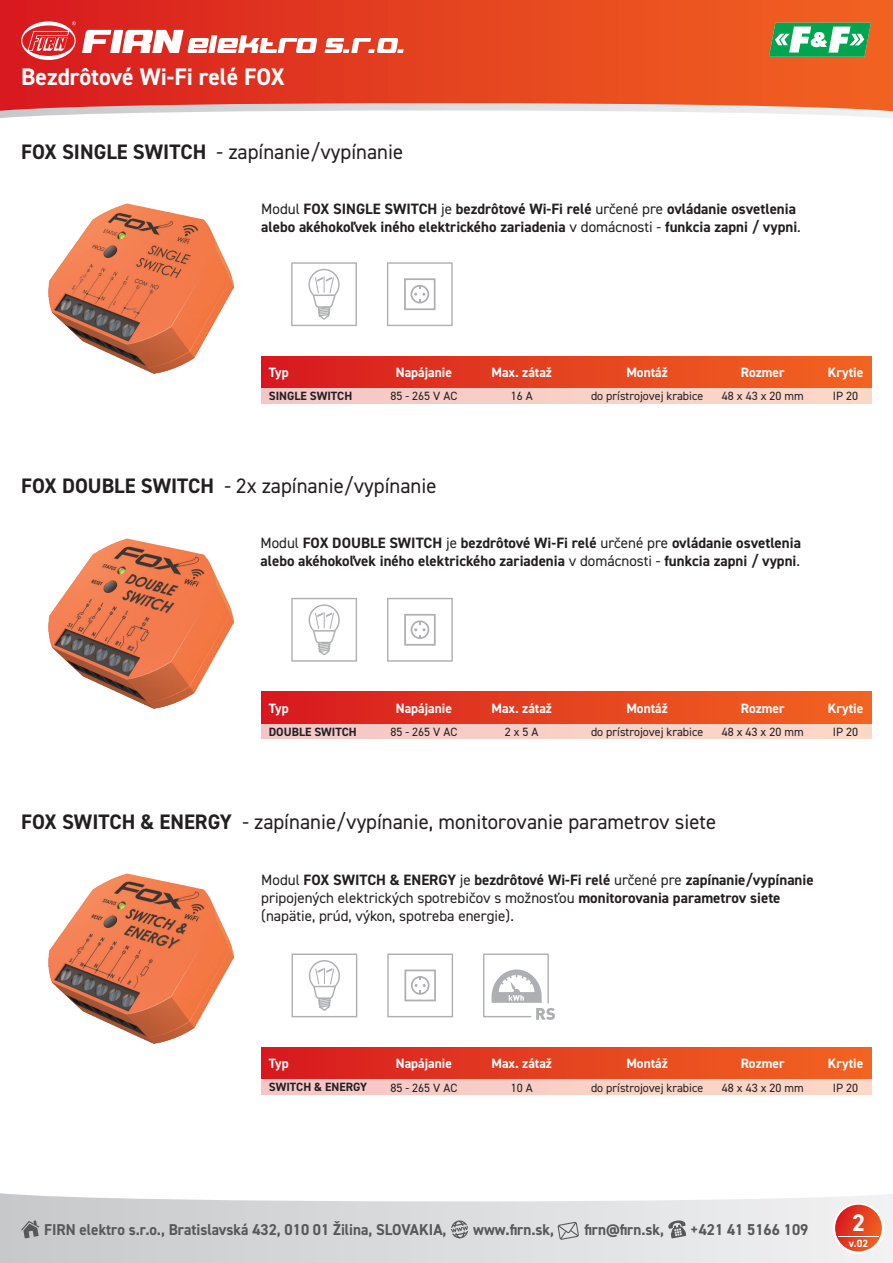
<style>
.page{position:relative;width:893px;height:1263px;background:#fff}
.page>*{position:absolute;margin:0;border:0;box-sizing:border-box;transform-origin:0 0}
.t1{font:700 24px "DIN2014";color:#fff}
.t2{font:21px "DIN2014";color:#231f20}
.t3{font:700 15.75px "DIN2014";color:#57585a;scale:.96 1}
.t4{font:700 15px/18px "DIN2014";color:#231f20}
.t5{font:15px/18px "DIN2014";color:#231f20}
.t6{font:700 13.5px "DIN2014";color:#fff}
.t7{font:12px "DIN2014";color:#231f20}
.t8{font:700 12px "DIN2014";color:#231f20}
.t9{font:700 10.5px "DIN2014";color:#fff}
.s1{font-weight:700}
.s2{font-weight:400}
</style>
<div class="page">
<svg style="left:0;top:111px;width:893px;height:7px"></svg>
<svg style="left:0;top:0;width:893px;height:111px;background:#e44b2b"></svg>
<svg style="left:21px;top:21px;width:55px;height:39px"></svg>
<svg style="left:82px;top:30px;width:235px;height:23px"></svg>
<svg style="left:325px;top:38px;width:79px;height:15px"></svg>
<svg style="left:0;top:1193px;width:893px;height:70px;background:#dedfe0"></svg>
<svg style="left:833px;top:1203px;width:51px;height:51px"></svg>
<svg style="left:835px;top:1205px;width:47px;height:46px;background:#e44122"></svg>
<hr style="left:838px;top:1236px;width:41px;height:1px;background:#fff">
<svg style="left:557px;top:1222px;width:22px;height:18px"></svg>
<svg style="left:21px;top:1220px;width:18px;height:18px"></svg>
<svg style="left:451px;top:1220px;width:17px;height:19px"></svg>
<svg style="left:668px;top:1220px;width:18px;height:18px"></svg>
<svg style="left:769px;top:23px;width:102px;height:34px"></svg>
<img style="left:48px;top:203px;width:185px;height:170px">
<img style="left:48px;top:539px;width:185px;height:170px">
<img style="left:48px;top:874px;width:185px;height:170px">
<div style="left:261px;top:387px;width:611px;height:16px;background:#f8d0c7"></div>
<div style="left:261px;top:356px;width:611px;height:31px;background:linear-gradient(to right,#d71a1f,#f26721)"></div>
<div style="left:261px;top:723px;width:611px;height:16px;background:#f8d0c7"></div>
<div style="left:261px;top:692px;width:611px;height:31px;background:linear-gradient(to right,#d71a1f,#f26721)"></div>
<div style="left:261px;top:1079px;width:611px;height:15px;background:#f8d0c7"></div>
<div style="left:261px;top:1047px;width:611px;height:32px;background:linear-gradient(to right,#d71a1f,#f26721)"></div>
<svg style="left:387px;top:262px;width:66px;height:64px"></svg>
<svg style="left:291px;top:262px;width:66px;height:64px"></svg>
<svg style="left:387px;top:598px;width:66px;height:64px"></svg>
<svg style="left:291px;top:598px;width:66px;height:64px"></svg>
<svg style="left:387px;top:953px;width:66px;height:64px"></svg>
<svg style="left:292px;top:953px;width:65px;height:64px"></svg>
<svg style="left:483px;top:953px;width:72px;height:67px"></svg>
<h1 class="t1" style="left:21px;top:61px;width:265px">Bezdrôtové Wi-Fi relé FOX</h1>
<h2 class="t2" style="left:21px;top:139px;width:383px"><span class="s1">FOX SINGLE SWITCH</span> - zapínanie/vypínanie</h2>
<p class="t4" style="left:261px;top:200px;width:541px"><span class="s2">Modul</span> FOX SINGLE SWITCH <span class="s2">je</span> bezdrôtové Wi-Fi relé <span class="s2">určené pre</span> ovládanie osvetlenia alebo akéhokoľvek iného elektrického zariadenia <span class="s2">v domácnosti -</span> funkcia zapni / vypni<span class="s2">.</span></p>
<p class="t6" style="left:396px;top:363px;width:58px">Napájanie</p>
<p class="t6" style="left:491px;top:363px;width:62px">Max. zátaž</p>
<p class="t6" style="left:626px;top:363px;width:43px">Montáž</p>
<p class="t6" style="left:741px;top:363px;width:45px">Rozmer</p>
<p class="t6" style="left:828px;top:363px;width:37px">Krytie</p>
<p class="t6" style="left:269px;top:363px;width:21px">Typ</p>
<p class="t8" style="left:269px;top:388px;width:85px">SINGLE SWITCH</p>
<p class="t7" style="left:390px;top:389px;width:68px">85 - 265 V AC</p>
<p class="t7" style="left:511px;top:389px;width:23px">16 A</p>
<p class="t7" style="left:591px;top:389px;width:114px">do prístrojovej krabice</p>
<p class="t7" style="left:722px;top:389px;width:83px">48 x 43 x 20 mm</p>
<p class="t7" style="left:833px;top:389px;width:27px">IP 20</p>
<h2 class="t2" style="left:21px;top:473px;width:417px"><span class="s1">FOX DOUBLE SWITCH</span> - 2x zapínanie/vypínanie</h2>
<p class="t4" style="left:260px;top:534px;width:542px"><span class="s2">Modul</span> FOX DOUBLE SWITCH <span class="s2">je</span> bezdrôtové Wi-Fi relé <span class="s2">určené pre</span> ovládanie osvetlenia alebo akéhokoľvek iného elektrického zariadenia <span class="s2">v domácnosti -</span> funkcia zapni / vypni<span class="s2">.</span></p>
<p class="t6" style="left:396px;top:699px;width:58px">Napájanie</p>
<p class="t6" style="left:491px;top:699px;width:62px">Max. zátaž</p>
<p class="t6" style="left:626px;top:699px;width:43px">Montáž</p>
<p class="t6" style="left:741px;top:699px;width:45px">Rozmer</p>
<p class="t6" style="left:828px;top:699px;width:37px">Krytie</p>
<p class="t6" style="left:269px;top:699px;width:21px">Typ</p>
<p class="t8" style="left:269px;top:724px;width:90px">DOUBLE SWITCH</p>
<p class="t7" style="left:390px;top:725px;width:68px">85 - 265 V AC</p>
<p class="t7" style="left:505px;top:725px;width:35px">2 x 5 A</p>
<p class="t7" style="left:591px;top:725px;width:114px">do prístrojovej krabice</p>
<p class="t7" style="left:722px;top:725px;width:83px">48 x 43 x 20 mm</p>
<p class="t7" style="left:833px;top:725px;width:27px">IP 20</p>
<h2 class="t2" style="left:21px;top:808px;width:696px"><span class="s1">FOX SWITCH &amp; ENERGY</span> - zapínanie/vypínanie, monitorovanie parametrov siete</h2>
<p class="t5" style="left:261px;top:870px;width:554px">Modul <span class="s1">FOX SWITCH &amp; ENERGY</span> je <span class="s1">bezdrôtové Wi-Fi relé</span> určené pre <span class="s1">zapínanie/vypínanie </span>pripojených elektrických spotrebičov s možnosťou <span class="s1">monitorovania parametrov siete </span>(napätie, prúd, výkon, spotreba energie).</p>
<p class="t6" style="left:396px;top:1054px;width:58px">Napájanie</p>
<p class="t6" style="left:491px;top:1054px;width:62px">Max. zátaž</p>
<p class="t6" style="left:626px;top:1054px;width:43px">Montáž</p>
<p class="t6" style="left:741px;top:1054px;width:45px">Rozmer</p>
<p class="t6" style="left:828px;top:1054px;width:37px">Krytie</p>
<p class="t6" style="left:269px;top:1054px;width:21px">Typ</p>
<p class="t8" style="left:269px;top:1079px;width:100px">SWITCH &amp; ENERGY</p>
<p class="t7" style="left:390px;top:1080px;width:68px">85 - 265 V AC</p>
<p class="t7" style="left:511px;top:1080px;width:23px">10 A</p>
<p class="t7" style="left:591px;top:1080px;width:114px">do prístrojovej krabice</p>
<p class="t7" style="left:722px;top:1080px;width:83px">48 x 43 x 20 mm</p>
<p class="t7" style="left:833px;top:1080px;width:27px">IP 20</p>
<p class="t3" style="left:44px;top:1219px;width:421px">FIRN elektro s.r.o., Bratislavská 432, 010 01 Žilina, SLOVAKIA,</p>
<p class="t3" style="left:473px;top:1219px;width:86px">www.firn.sk,</p>
<p class="t3" style="left:584px;top:1219px;width:84px">firn@firn.sk,</p>
<p class="t3" style="left:691px;top:1219px;width:124px">+421 41 5166 109</p>
<h1 class="t1" style="left:852px;top:1206px;width:14px">2</h1>
<p class="t9" style="left:849px;top:1236px;width:21px">v.02</p>
</div>
